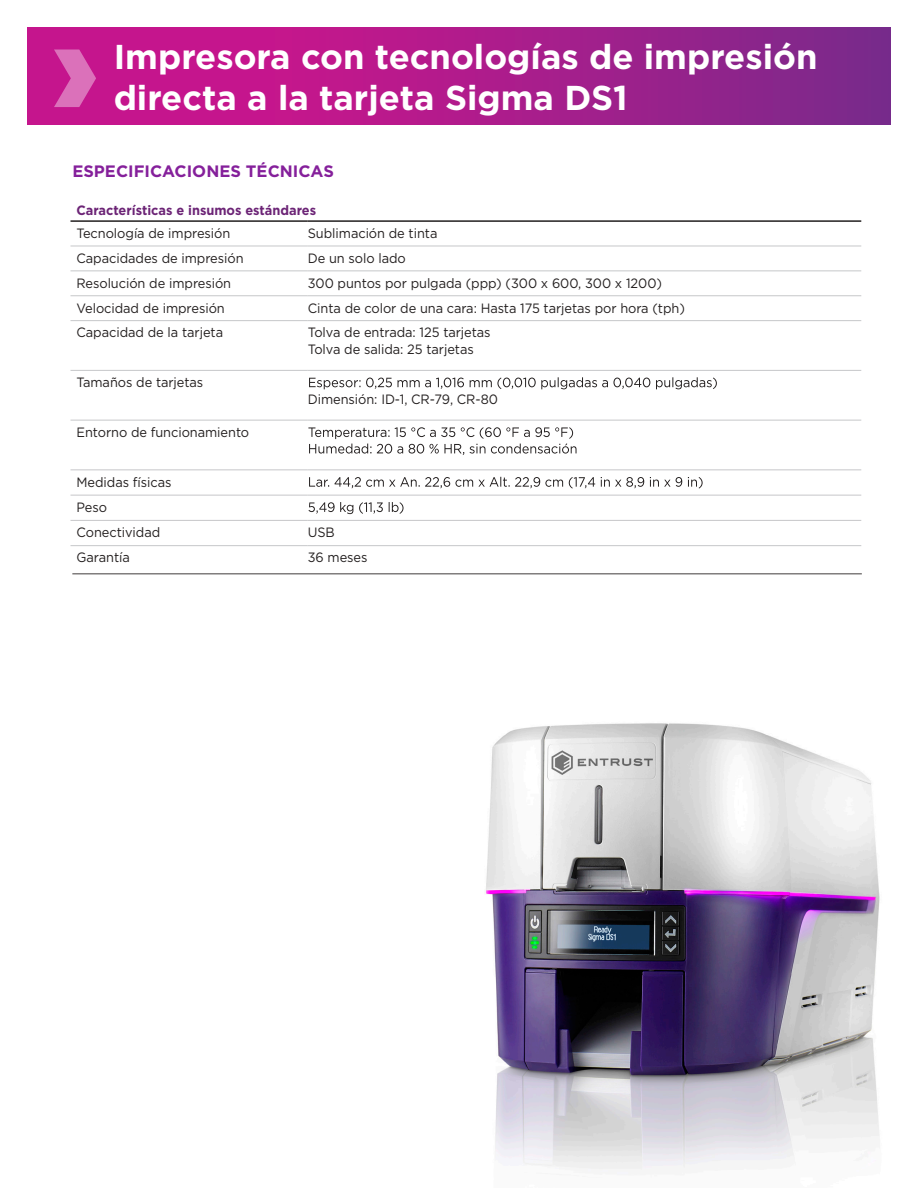
<style>
.page{position:relative;width:918px;height:1188px;background:#fff}
.page>*{position:absolute;margin:0;border:0;box-sizing:border-box;transform-origin:0 0}
.t1{font:700 34.5px/40.5px "Gotham";color:#fff}
.t2{font:700 16.5px "Gotham";color:#85209b}
.t3{font:13.5px/25.2px "Gotham";letter-spacing:-.005em;color:#231f1f;scale:.95 1}
.t4{font:700 13.5px "Gotham";color:#6c2476;scale:.95 1}
</style>
<div class="page">
<hr style="left:70px;top:545px;width:238px;height:1px;background:#c6c7c9">
<hr style="left:308px;top:545px;width:553px;height:1px;background:#c6c7c9">
<hr style="left:70px;top:246px;width:238px;height:1px;background:#c6c7c9">
<hr style="left:308px;top:246px;width:553px;height:1px;background:#c6c7c9">
<hr style="left:70px;top:270px;width:238px;height:1px;background:#c6c7c9">
<hr style="left:308px;top:270px;width:553px;height:1px;background:#c6c7c9">
<hr style="left:70px;top:295px;width:238px;height:1px;background:#c6c7c9">
<hr style="left:308px;top:295px;width:553px;height:1px;background:#c6c7c9">
<hr style="left:70px;top:220px;width:238px;height:2px;background:#231f1f">
<hr style="left:308px;top:220px;width:553px;height:2px;background:#231f1f">
<hr style="left:70px;top:320px;width:238px;height:1px;background:#c6c7c9">
<hr style="left:308px;top:320px;width:553px;height:1px;background:#c6c7c9">
<hr style="left:70px;top:370px;width:238px;height:1px;background:#c6c7c9">
<hr style="left:308px;top:370px;width:553px;height:1px;background:#c6c7c9">
<hr style="left:70px;top:420px;width:238px;height:1px;background:#c6c7c9">
<hr style="left:308px;top:420px;width:553px;height:1px;background:#c6c7c9">
<hr style="left:70px;top:469px;width:238px;height:1px;background:#c6c7c9">
<hr style="left:308px;top:469px;width:553px;height:1px;background:#c6c7c9">
<hr style="left:70px;top:495px;width:238px;height:1px;background:#c6c7c9">
<hr style="left:308px;top:495px;width:553px;height:1px;background:#c6c7c9">
<hr style="left:70px;top:520px;width:238px;height:1px;background:#c6c7c9">
<hr style="left:308px;top:520px;width:553px;height:1px;background:#c6c7c9">
<svg style="left:309px;top:377px;width:408px;height:12px"></svg>
<svg style="left:308px;top:427px;width:269px;height:28px"></svg>
<svg style="left:309px;top:477px;width:394px;height:12px"></svg>
<svg style="left:308px;top:502px;width:96px;height:12px"></svg>
<hr style="left:72px;top:574px;width:790px;height:1px;background:#231f1f">
<svg style="left:27px;top:27px;width:864px;height:98px;background:#aa1c8b"></svg>
<svg style="left:54px;top:50px;width:42px;height:57px;background:#d24ca8"></svg>
<img style="left:485px;top:723px;width:395px;height:447px">
<h1 class="t1" style="left:114px;top:37px;width:705px">Impresora con tecnologías de impresión directa a la tarjeta Sigma DS1</h1>
<p class="t2" style="left:72px;top:161px;width:263px">ESPECIFICACIONES TÉCNICAS</p>
<p class="t4" style="left:76px;top:201px;width:254px">Características e insumos estándares</p>
<p class="t3" style="left:77px;top:220px;width:164px">Tecnología de impresión</p>
<p class="t3" style="left:308px;top:220px;width:138px">Sublimación de tinta</p>
<p class="t3" style="left:77px;top:245px;width:177px">Capacidades de impresión</p>
<p class="t3" style="left:308px;top:245px;width:105px">De un solo lado</p>
<p class="t3" style="left:77px;top:270px;width:164px">Resolución de impresión</p>
<p class="t3" style="left:308px;top:270px;width:374px">300 puntos por pulgada (ppp) (300 x 600, 300 x 1200)</p>
<p class="t3" style="left:77px;top:295px;width:158px">Velocidad de impresión</p>
<p class="t3" style="left:308px;top:295px;width:398px">Cinta de color de una cara: Hasta 175 tarjetas por hora (tph)</p>
<p class="t3" style="left:77px;top:320px;width:156px">Capacidad de la tarjeta</p>
<p class="t3" style="left:308px;top:324px;width:194px;line-height:16.5px">Tolva de entrada: 125 tarjetas<br>Tolva de salida: 25 tarjetas</p>
<p class="t3" style="left:77px;top:369px;width:135px">Tamaños de tarjetas</p>
<p class="t3" style="left:308px;top:386px;width:202px">Dimensión: ID-1, CR-79, CR-80</p>
<p class="t3" style="left:77px;top:419px;width:183px">Entorno de funcionamiento</p>
<p class="t3" style="left:76px;top:469px;width:102px">Medidas físicas<br>Peso<br>Conectividad</p>
<p class="t3" style="left:308px;top:520px;width:30px">USB</p>
<p class="t3" style="left:76px;top:545px;width:58px">Garantía</p>
<p class="t3" style="left:308px;top:545px;width:64px">36 meses</p>
</div>
